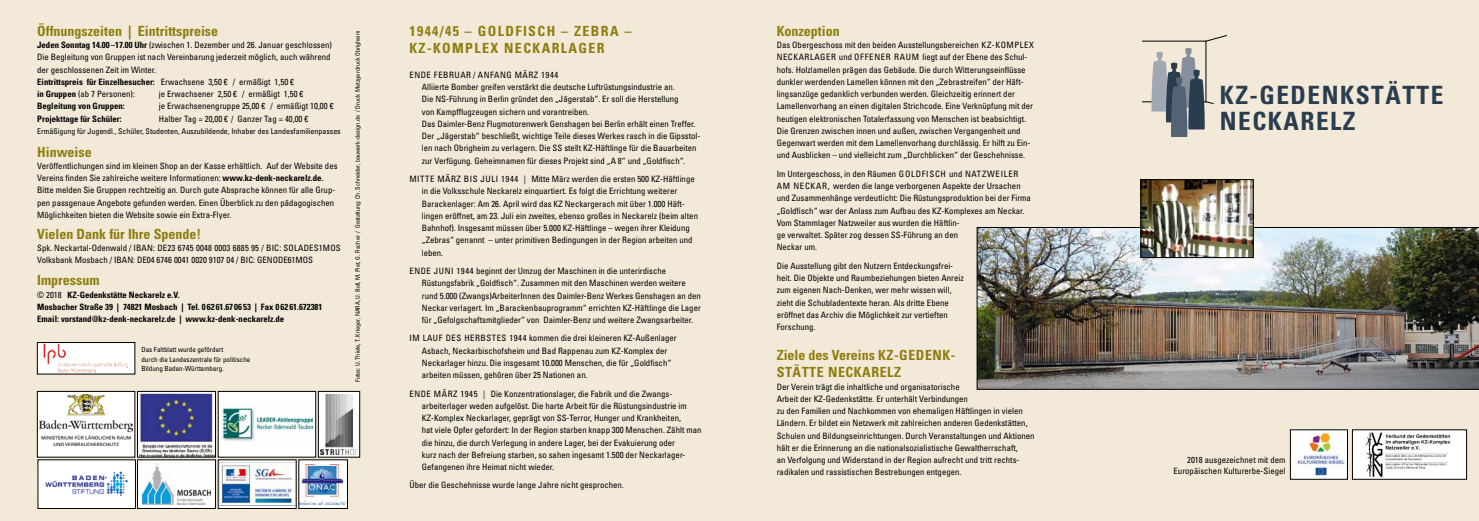
<style>
.page{position:relative;width:1479px;height:521px;background:#fff}
.page>*{position:absolute;margin:0;border:0;box-sizing:border-box;transform-origin:0 0}
.t1{font:700 condensed 25.2px/25.3px "Univers LT";letter-spacing:.06em;color:#2a3d4f}
.t2{font:700 condensed 14px "Univers LT";color:#8e7d0e}
.t3{font:700 condensed 14px/17.5px "Univers LT";letter-spacing:.1em;color:#8e7d0e}
.t4{font:700 condensed 14px "Univers LT";letter-spacing:.04em;color:#8e7d0e}
.t5{font:condensed 8.75px/12.2px "Univers LT";color:#000}
.t6{font:700 condensed 8.75px/12.2px "Univers LT";color:#000}
.t7{font:condensed 7.88px "Univers LT";color:#000}
.t8{font:condensed 7px/9.6px "Univers LT";color:#000}
.t9{font:condensed 6.12px "Univers LT";color:#000}
.s1{font-weight:700}
.s2{font-weight:400}
</style>
<div class="page">
<div style="left:0;top:0;width:1478px;height:521px;background:#f2e9d9"></div>
<img style="left:976px;top:227px;width:502px;height:162px">
<div style="left:37px;top:391px;width:98px;height:66px;background:#fff"></div>
<img style="left:39px;top:395px;width:93px;height:51px">
<div style="left:37px;top:391px;width:98px;height:66px;border:1px solid #000"></div>
<img style="left:139px;top:393px;width:75px;height:62px">
<div style="left:137px;top:391px;width:79px;height:66px;border:1px solid #000"></div>
<div style="left:218px;top:391px;width:98px;height:66px;background:#fff"></div>
<img style="left:221px;top:406px;width:92px;height:35px">
<div style="left:218px;top:391px;width:98px;height:66px;border:1px solid #000"></div>
<div style="left:38px;top:460px;width:97px;height:48px;background:#fff"></div>
<img style="left:45px;top:471px;width:83px;height:26px">
<img style="left:220px;top:462px;width:74px;height:44px">
<div style="left:37px;top:342px;width:98px;height:32px;background:#fff"></div>
<img style="left:44px;top:344px;width:84px;height:28px">
<div style="left:37px;top:342px;width:98px;height:32px;border:1px solid #000"></div>
<div style="left:318px;top:391px;width:42px;height:66px;background:linear-gradient(to right,#fff,#fff)"></div>
<img style="left:320px;top:394px;width:37px;height:60px">
<div style="left:318px;top:391px;width:42px;height:66px;border:1px solid #000"></div>
<div style="left:137px;top:460px;width:78px;height:48px;background:#fff"></div>
<img style="left:142px;top:464px;width:68px;height:40px">
<div style="left:137px;top:460px;width:79px;height:48px;border:1px solid #000"></div>
<svg style="left:301px;top:462px;width:44px;height:44px"></svg>
<img style="left:301px;top:464px;width:44px;height:40px">
<div style="left:1352px;top:430px;width:114px;height:49px;background:#fff"></div>
<img style="left:1366px;top:432px;width:85px;height:45px">
<img style="left:1292px;top:432px;width:53px;height:45px">
<svg style="left:1204px;top:35px;width:23px;height:7px"></svg>
<svg style="left:1150px;top:48px;width:64px;height:89px"></svg>
<img style="left:1142px;top:181px;width:109px;height:75px">
<div style="left:1140px;top:179px;width:113px;height:79px;border:1px solid #000"></div>
<h2 class="t2" style="left:37px;top:22px;width:182px">Öffnungszeiten | Eintrittspreise</h2>
<p class="t5" style="left:37px;top:39px;width:296px"><span class="s1">Jeden Sonntag 14.00–17.00 Uhr</span> (zwischen 1. Dezember und 26. Januar geschlossen)<br>Die Begleitung von Gruppen ist nach Vereinbarung jederzeit möglich, auch während der geschlossenen Zeit im Winter.<br><span class="s1">Eintrittspreis für Einzelbesucher:</span> Erwachsene 3,50 € / ermäßigt 1,50 €<br><span class="s1">in Gruppen</span> (ab 7 Personen):</p>
<p class="t5" style="left:159px;top:88px;width:146px">je Erwachsener 2,50 € / ermäßigt 1,50 €</p>
<p class="t6" style="left:37px;top:100px;width:89px">Begleitung von Gruppen:</p>
<p class="t5" style="left:159px;top:100px;width:176px">je Erwachsenengruppe 25,00 € / ermäßigt 10,00 €</p>
<p class="t6" style="left:37px;top:112px;width:86px">Projekttage für Schüler:</p>
<p class="t5" style="left:159px;top:112px;width:151px">Halber Tag = 20,00 € / Ganzer Tag = 40,00 €</p>
<p class="t7" style="left:37px;top:126px;width:305px">Ermäßigung für Jugendl., Schüler, Studenten, Auszubildende, Inhaber des Landesfamilienpasses</p>
<h2 class="t2" style="left:37px;top:143px;width:56px">Hinweise</h2>
<p class="t5" style="left:37px;top:160px;width:302px">Veröffentlichungen sind im kleinen Shop an der Kasse erhältlich. Auf der Website des Vereins finden Sie zahlreiche weitere Informationen: <span class="s1">www.kz-denk-neckarelz.de.<br></span>Bitte melden Sie Gruppen rechtzeitig an. Durch gute Absprache können für alle Grup&shy;pen passgenaue Angebote gefunden werden. Einen Überblick zu den pädagogischen Möglichkeiten bieten die Website sowie ein Extra-Flyer.</p>
<h2 class="t2" style="left:37px;top:225px;width:165px">Vielen Dank für Ihre Spende!</h2>
<p class="t5" style="left:37px;top:242px;width:305px">Spk. Neckartal-Odenwald / IBAN: DE23 6745 0048 0003 6885 95 / BIC: SOLADES1MOS<br>Volksbank Mosbach / IBAN: DE04 6746 0041 0020 9107 04 / BIC: GENODE61MOS</p>
<h2 class="t2" style="left:37px;top:272px;width:64px">Impressum</h2>
<p class="t6" style="left:37px;top:288px;width:287px"><span class="s2">© 2018</span> KZ-Gedenkstätte Neckarelz e.V.<br>Mosbacher Straße 39 | 74821 Mosbach | Tel. 0 62 61.67 06 53 | Fax 0 62 61.672381<br>Email: vorstand@kz-denk-neckarelz.de | www.kz-denk-neckarelz.de</p>
<p class="t8" style="left:141px;top:344px;width:110px">Das Faltblatt wurde gefördert<br>durch die Landeszentrale für politische<br>Bildung Baden-Württemberg.</p>
<p class="t9" style="left:354px;top:382px;width:353px;rotate:-90deg">Fotos: U. Thiele, T. Krieger, NARA, U. Boll, M. Piet, G. Fischer / Gestaltung: Ch. Schneider, bauwerk-design.de / Druck: Metzgerdruck Obrigheim</p>
<h2 class="t3" style="left:409px;top:22px;width:105px">1944/45 – Goldfis</h2>
<h2 class="t3" style="left:409px;top:22px;width:223px;text-indent:128px">ch – Zebra –<br>KZ-Komplex Neckarlager</h2>
<p class="t5" style="left:409px;top:69px;width:12px">Ende</p>
<p class="t5" style="left:434px;top:69px;width:57px">Feb ruar / Anfang</p>
<p class="t5" style="left:422px;top:69px;width:280px;text-indent:93px">März 1944<br>Alliierte Bomber greifen verstärkt die deutsche Luftrüstungsindustrie an.<br>Die NS-Führung in Berlin gründet den „Jägerstab“. Er soll die Herstellung<br>von Kampfflugzeugen sichern und vorantreiben.<br>Das Daimler-Benz Flugmotorenwerk Genshagen bei Berlin erhält einen Treffer.<br>Der „Jägerstab“ beschließt, wichtige Teile dieses Werkes rasch in die Gipsstol&shy;len nach Obrigheim zu verlagern. Die SS stellt KZ-Häftlinge für die Bauarbeiten zur Verfügung. Geheimnamen für dieses Projekt sind „A 8“ und „Goldfisch“.</p>
<p class="t5" style="left:409px;top:173px;width:13px">Mitte</p>
<p class="t5" style="left:437px;top:173px;width:32px">März bis</p>
<p class="t5" style="left:422px;top:173px;width:278px;text-indent:59px">Juli 1944 | Mitte März werden die ersten 500 KZ-Häftlinge in die Volksschule Neckarelz einquartiert. Es folgt die Errichtung weiterer Barackenlager: Am 26. April wird das KZ Neckargerach mit über 1.000 Häft&shy;lingen eröffnet, am 23. Juli ein zweites, ebenso großes in Neckarelz (beim alten Bahnhof). Insgesamt müssen über 5.000 KZ-Häftlinge – wegen ihrer Kleidung „Zebras“ genannt – unter primitiven Bedingungen in der Region arbeiten und leben.</p>
<p class="t5" style="left:409px;top:265px;width:12px">Ende</p>
<p class="t5" style="left:422px;top:265px;width:280px;text-indent:12px">Juni 1944 beginnt der Umzug der Maschinen in die unterirdische Rüstungsfabrik „Goldfisch“. Zusammen mit den Maschinen werden weitere rund 5.000 (Zwangs)ArbeiterInnen des Daimler-Benz Werkes Genshagen an den Neckar verlagert. Im „Barackenbauprogramm“ errichten KZ-Häftlinge die Lager für „Gefolgschaftsmitglieder“ von Daimler-Benz und weitere Zwangsarbeiter.</p>
<p class="t5" style="left:409px;top:332px;width:43px">Im Lauf des</p>
<p class="t5" style="left:464px;top:332px;width:23px">Herbstes</p>
<p class="t5" style="left:422px;top:332px;width:256px;text-indent:88px">1944 kommen die drei kleineren KZ-Außenlager Asbach, Neckarbischofsheim und Bad Rappenau zum KZ-Komplex der Neckarlager hinzu. Die insgesamt 10.000 Menschen, die für „Goldfisch“ arbeiten müssen, gehören über 25 Nationen an.</p>
<p class="t5" style="left:409px;top:387px;width:12px">Ende</p>
<p class="t5" style="left:422px;top:387px;width:281px;text-indent:12px">März 1945 | Die Konzentrationslager, die Fabrik und die Zwangs&shy;arbeiterlager weden aufgelöst. Die harte Arbeit für die Rüstungsindustrie im KZ-Komplex Neckarlager, geprägt von SS-Terror, Hunger und Krankheiten,<br>hat viele Opfer gefordert: In der Region starben knapp 300 Menschen. Zählt man die hinzu, die durch Verlegung in andere Lager, bei der Evakuierung oder<br>kurz nach der Befreiung starben, so sahen ingesamt 1.500 der Neckarlager-Gefangenen ihre Heimat nicht wieder.</p>
<p class="t5" style="left:409px;top:479px;width:216px">Über die Geschehnisse wurde lange Jahre nicht gesprochen.</p>
<h2 class="t2" style="left:776px;top:22px;width:65px">Konzeption</h2>
<p class="t5" style="left:776px;top:39px;width:259px">Das Obergeschoss mit den beiden Ausstellungsbereichen KZ-KOMPLEX NECKAR LAGER und OFFENER RAU M liegt auf der Ebene des Schul&shy;hofs. Holzlamellen prägen das Gebäude. Die durch Witterungseinflüsse dunkler werdenden Lamellen können mit den „Zebrastreifen“ der Häft&shy;lingsanzüge gedanklich verbunden werden. Gleichzeitig erinnert der Lamellenvorhang an einen digitalen Strichcode. Eine Verknüpfung mit der heutigen elektronischen Totalerfassung von Menschen ist beabsichtigt.<br>Die Grenzen zwischen innen und außen, zwischen Vergangenheit und Gegenwart werden mit dem Lamellenvorhang durchlässig. Er hilft zu Ein&shy;und Ausblicken – und vielleicht zum „Durchblicken“ der Geschehnisse.</p>
<p class="t5" style="left:776px;top:167px;width:135px">Im Untergeschoss, in den Räumen Goldfisch</p>
<p class="t5" style="left:949px;top:167px;width:29px">und Natzweile</p>
<p class="t5" style="left:1013px;top:167px;width:6px">r</p>
<p class="t5" style="left:776px;top:180px;width:30px">am Necka</p>
<p class="t5" style="left:776px;top:180px;width:256px;text-indent:45px">r, werden die lange verborgenen Aspekte der Ursachen und Zusammenhänge verdeutlicht: Die Rüstungsproduktion bei der Firma „Goldfisch“ war der Anlass zum Aufbau des KZ-Komplexes am Neckar.<br>Vom Stammlager Natzweiler aus wurden die Häftlin-<br>ge verwaltet. Später zog dessen SS-Führung an den<br>Neckar um.</p>
<p class="t5" style="left:776px;top:259px;width:189px">Die Ausstellung gibt den Nutzern Entdeckungsfrei&shy;heit. Die Objekte und Raumbeziehungen bieten Anreiz zum eigenen Nach-Denken, wer mehr wissen will, zieht die Schubladentexte heran. Als dritte Ebene eröffnet das Archiv die Möglichkeit zur vertieften Forschung.</p>
<h2 class="t2" style="left:776px;top:346px;width:141px">Ziele des Vereins KZ-Gedenk</h2>
<h2 class="t2" style="left:950px;top:346px;width:6px">-</h2>
<h2 class="t2" style="left:776px;top:364px;width:34px">stätte</h2>
<h2 class="t4" style="left:828px;top:364px;width:73px">Neckarelz</h2>
<p class="t5" style="left:776px;top:380px;width:259px">Der Verein trägt die inhaltliche und organisatorische<br>Arbeit der KZ-Gedenkstätte. Er unterhält Verbindungen<br>zu den Familien und Nachkommen von ehemaligen Häftlingen in vielen Ländern. Er bildet ein Netzwerk mit zahlreichen anderen Gedenkstätten, Schulen und Bildungseinrichtungen. Durch Veranstaltungen und Aktionen hält er die Erinnerung an die nationalsozialistische Gewaltherrschaft,<br>an Verfolgung und Widerstand in der Region aufrecht und tritt rechts&shy;radikalen und rassistischen Bestrebungen entgegen.</p>
<h1 class="t1" style="left:1219px;top:83px;width:225px">KZ-GEDENKSTÄTTE<br>NECKARELZ</h1>
<p class="t5" style="left:1173px;top:455px;width:113px;line-height:10.5px;text-align:right">2018 ausgezeichnet mit dem<br>Europäischen Kulturerbe-Siegel</p>
</div>
